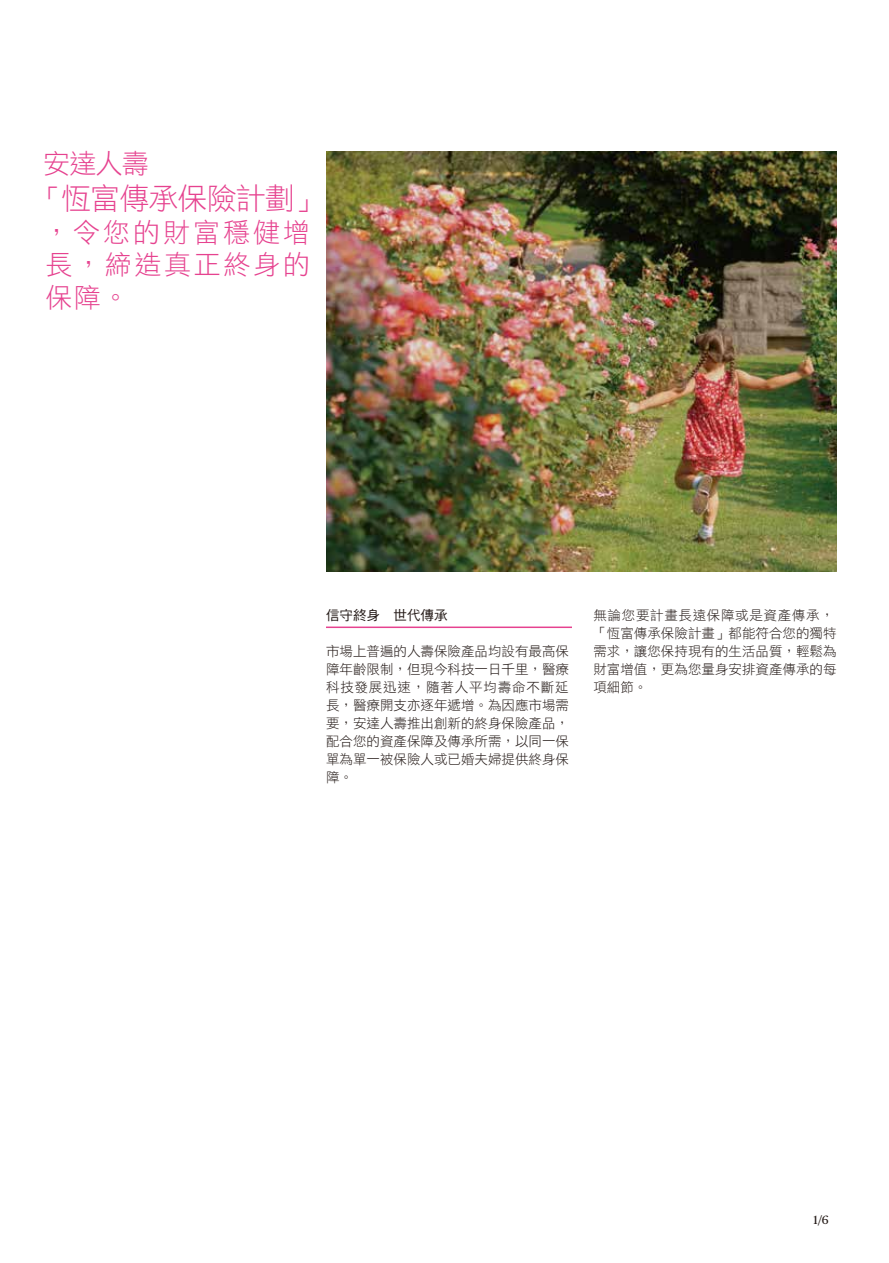
<style>
.page{position:relative;width:889px;height:1263px;background:#fff}
.page>*{position:absolute;margin:0;border:0;box-sizing:border-box;transform-origin:0 0}
.t1{font:30px "DF Hei Std W3";letter-spacing:-.03em;color:#e6428f}
.t2{font:27px/32.4px "DF Hei Std W3";letter-spacing:.1em;color:#e6428f;text-align:justify}
.t3{font:13.5px/18px "DF Hei Std W3";color:#221815;text-align:justify}
.t4{font:13.5px "DF Hei Std W5";color:#221815}
.t5{font:12px "Publico Text";color:#221815}
.s1{font-size:27px}
</style>
<div class="page">
<hr style="left:326px;top:626px;width:246px;height:2px;background:#e6428f">
<img style="left:326px;top:151px;width:510px;height:420px">
<h2 class="t2" style="left:43px;top:147px;width:107px">安達人壽</h2>
<h1 class="t1" style="left:35px;top:182px;width:287px"><span class="s1">「</span>恆富傳承保險計劃<span class="s1">」</span></h1>
<h2 class="t2" style="left:43px;top:216px;width:268px">，令您的財富穩健增長，締造真正終身的保障。</h2>
<p class="t4" style="left:326px;top:608px;width:123px">信守終身　世代傳承</p>
<p class="t3" style="left:326px;top:642px;width:244px">市場上普遍的人壽保險產品均設有最高保障年齡限制，但現今科技一日千里，醫療科技發展迅速，隨著人平均壽命不斷延長，醫療開支亦逐年遞增。為因應市場需要，安達人壽推出創新的終身保險產品，配合您的資產保障及傳承所需，以同一保單為單一被保險人或已婚夫婦提供終身保障。</p>
<p class="t3" style="left:593px;top:606px;width:245px;text-align:left">無論您要計畫長遠保障或是資產傳承，「恆富傳承保險計畫」都能符合您的獨特需求，讓您保持現有的生活品質，輕鬆為財富增值，更為您量身安排資產傳承的每項細節。</p>
<p class="t5" style="left:813px;top:1210px;width:17px">1/6</p>
</div>
